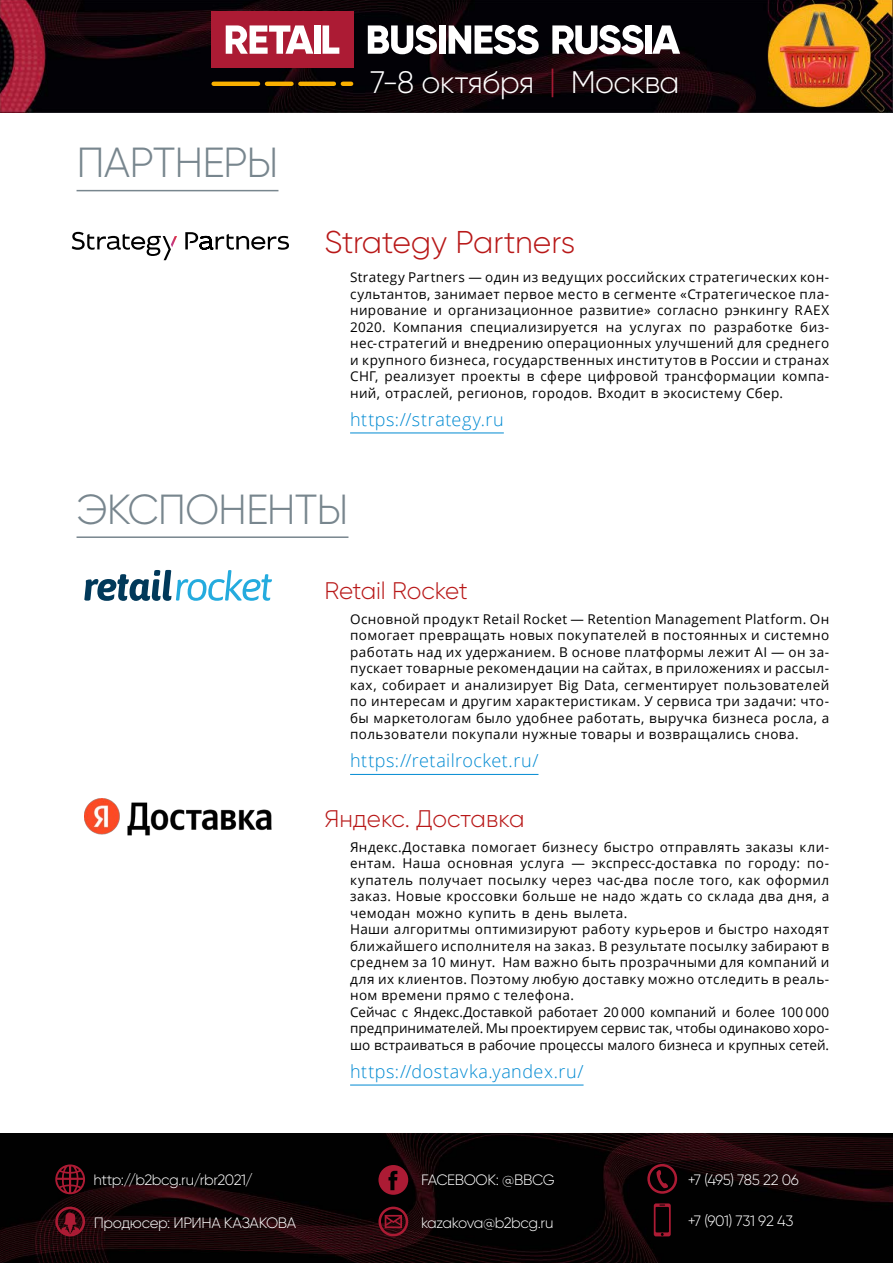
<style>
.page{position:relative;width:893px;height:1263px;background:#fff}
.page>*{position:absolute;margin:0;border:0;box-sizing:border-box;transform-origin:0 0}
.t1{font:300 42px "Gilroy";letter-spacing:-.025em;color:#78868e}
.t2{font:300 31.5px "Gilroy";letter-spacing:-.015em;color:#b81818}
.t3{font:300 31.05px "Gilroy";letter-spacing:-.02em;color:#fff}
.t4{font:300 24px "Gilroy";letter-spacing:-.005em;color:#b81818}
.t5{font:300 18px "Open Sans";letter-spacing:.03em;color:#008ad2}
.t6{font:300 15px "Gilroy";letter-spacing:-.03em;color:#fff}
.t7{font:13.5px/16.5px "Open Sans";letter-spacing:.03em;color:#000;text-align:justify}
.s1{color:#ac1b34}
</style>
<div class="page">
<img style="left:0;top:1133px;width:893px;height:130px">
<svg style="left:647px;top:1164px;width:30px;height:30px"></svg>
<svg style="left:55px;top:1164px;width:30px;height:30px"></svg>
<svg style="left:378px;top:1206px;width:30px;height:30px"></svg>
<svg style="left:378px;top:1165px;width:30px;height:30px"></svg>
<svg style="left:55px;top:1206px;width:30px;height:30px"></svg>
<svg style="left:654px;top:1203px;width:17px;height:33px"></svg>
<img style="left:0;top:0;width:893px;height:112px">
<svg style="left:343px;top:82px;width:8px;height:4px"></svg>
<hr style="left:300px;top:82px;width:34px;height:4px;background:#f9b000">
<hr style="left:267px;top:82px;width:24px;height:4px;background:#f9b000">
<hr style="left:214px;top:82px;width:44px;height:4px;background:#f9b000">
<div style="left:211px;top:11px;width:142px;height:57px;background:#ac1b34"></div>
<svg style="left:226px;top:25px;width:87px;height:29px"></svg>
<div style="left:314px;top:25px;width:7px;height:29px;background:#fff"></div>
<svg style="left:323px;top:25px;width:16px;height:29px"></svg>
<svg style="left:368px;top:25px;width:69px;height:29px"></svg>
<div style="left:439px;top:25px;width:6px;height:29px;background:#fff"></div>
<svg style="left:449px;top:25px;width:90px;height:29px"></svg>
<svg style="left:552px;top:25px;width:91px;height:29px"></svg>
<div style="left:645px;top:25px;width:6px;height:29px;background:#fff"></div>
<svg style="left:652px;top:25px;width:28px;height:29px"></svg>
<hr style="left:350px;top:432px;width:154px;height:1px;background:#008ad2">
<hr style="left:77px;top:190px;width:201px;height:1px;background:#78868e">
<svg style="left:72px;top:232px;width:217px;height:28px"></svg>
<hr style="left:77px;top:536px;width:271px;height:2px;background:#78868e">
<hr style="left:350px;top:1084px;width:234px;height:1px;background:#008ad2">
<hr style="left:350px;top:774px;width:188px;height:1px;background:#008ad2">
<img style="left:84px;top:798px;width:188px;height:38px">
<svg style="left:84px;top:570px;width:188px;height:31px"></svg>
<h1 class="t1" style="left:77px;top:137px;width:203px">ПАРТНЕРЫ</h1>
<h3 class="t3" style="left:370px;top:64px;width:311px">7-8 октября <span class="s1">|</span> Москва</h3>
<h2 class="t2" style="left:325px;top:223px;width:252px">Strategy Partners</h2>
<p class="t7" style="left:350px;top:269px;width:481px">Strategy Partners — один из ведущих российских стратегических кон&shy;сультантов, занимает первое место в сегменте «Стратегическое пла&shy;нирование и организационное развитие» согласно рэнкингу RAEX 2020. Компания специализируется на услугах по разработке биз&shy;нес-стратегий и внедрению операционных улучшений для среднего и крупного бизнеса, государственных институтов в России и странах СНГ, реализует проекты в сфере цифровой трансформации компа&shy;ний, отраслей, регионов, городов. Входит в экосистему Сбер.</p>
<h3 class="t5" style="left:350px;top:407px;width:155px">https://strategy.ru</h3>
<h1 class="t1" style="left:77px;top:483px;width:273px">ЭКСПОНЕНТЫ</h1>
<h3 class="t4" style="left:325px;top:576px;width:145px">Retail Rocket</h3>
<p class="t7" style="left:350px;top:610px;width:481px">Основной продукт Retail Rocket — Retention Management Platform. Он помогает превращать новых покупателей в постоянных и системно работать над их удержанием. В основе платформы лежит AI — он за&shy;пускает товарные рекомендации на сайтах, в приложениях и рассыл&shy;ках, собирает и анализирует Big Data, сегментирует пользователей по интересам и другим характеристикам. У сервиса три задачи: что&shy;бы маркетологам было удобнее работать, выручка бизнеса росла, а пользователи покупали нужные товары и возвращались снова.</p>
<h3 class="t5" style="left:350px;top:748px;width:190px">https://retailrocket.ru/</h3>
<h3 class="t4" style="left:325px;top:804px;width:201px">Яндекс. Доставка</h3>
<p class="t7" style="left:350px;top:838px;width:481px;text-align:left">Яндекс.Доставка помогает бизнесу быстро отправлять заказы кли&shy;ентам. Наша основная услуга — экспресс-доставка по городу: по&shy;купатель получает посылку через час-два после того, как оформил заказ. Новые кроссовки больше не надо ждать со склада два дня, а чемодан можно купить в день вылета.<br>Наши алгоритмы оптимизируют работу курьеров и быстро находят ближайшего исполнителя на заказ. В результате посылку забирают в среднем за 10 минут. Нам важно быть прозрачными для компаний и для их клиентов. Поэтому любую доставку можно отследить в реаль&shy;ном времени прямо с телефона.<br>Сейчас с Яндекс.Доставкой работает 20 000 компаний и более 100 000 предпринимателей. Мы проектируем сервис так, чтобы одинаково хоро&shy;шо встраиваться в рабочие процессы малого бизнеса и крупных сетей.</p>
<h3 class="t5" style="left:350px;top:1059px;width:235px">https://dostavka.yandex.ru/</h3>
<p class="t6" style="left:94px;top:1171px;width:161px">http://b2bcg.ru/rbr2021/</p>
<p class="t6" style="left:94px;top:1213px;width:204px">Продюсер: ИРИНА КАЗАКОВА</p>
<p class="t6" style="left:421px;top:1171px;width:135px">FACEBOOK: @BBCG</p>
<p class="t6" style="left:688px;top:1170px;width:113px">+7 (495) 785 22 06</p>
<p class="t6" style="left:688px;top:1211px;width:107px">+7 (901) 731 92 43</p>
<p class="t6" style="left:421px;top:1213px;width:134px">kazakova@b2bcg.ru</p>
</div>
